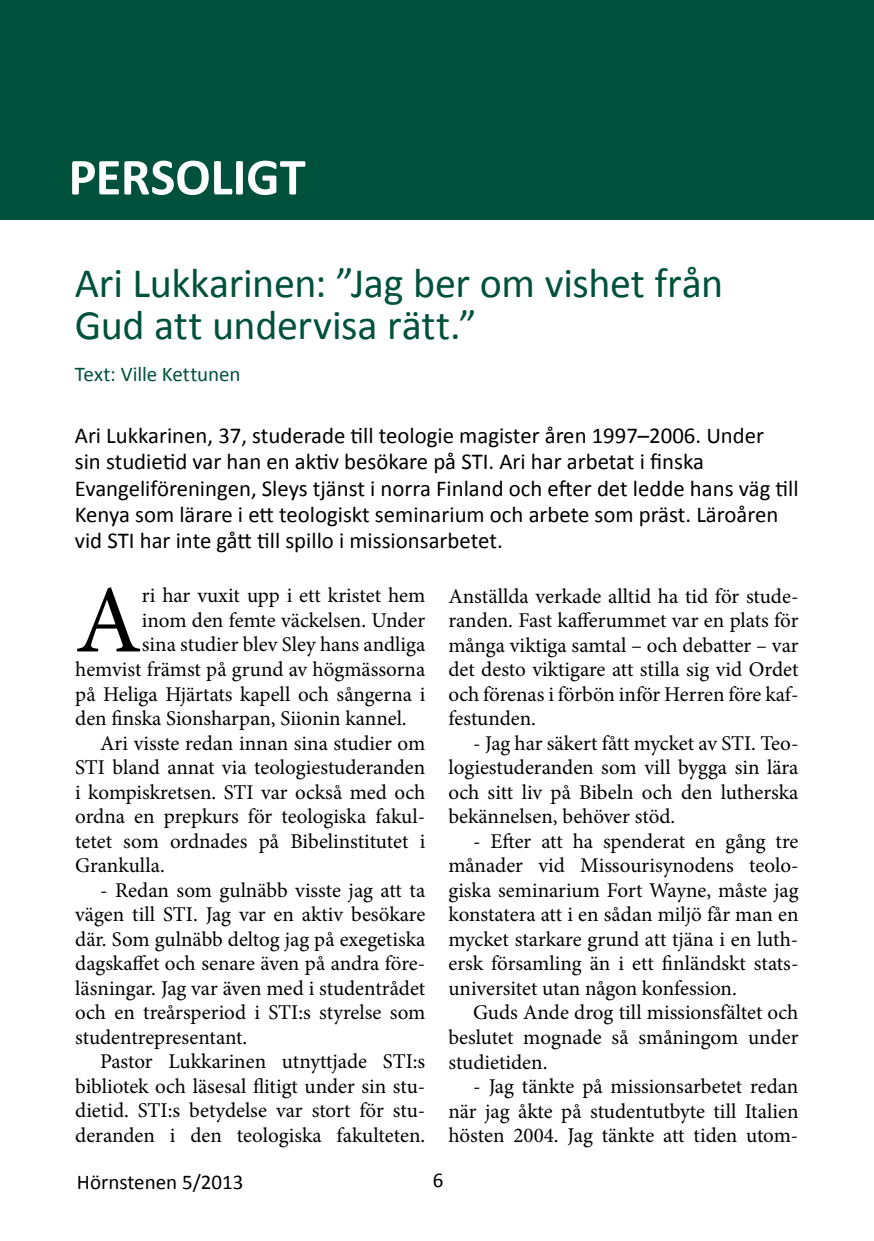
<style>
.page{position:relative;width:874px;height:1241px;background:#fff}
.page>*{position:absolute;margin:0;border:0;box-sizing:border-box;transform-origin:0 0}
.t1{font:96.42px "Minion Pro";color:#000}
.t2{font:700 52.5px "Calibri";letter-spacing:-.005em;color:#fff}
.t3{font:42px/42px "Calibri";letter-spacing:-.01em;color:#00513b}
.t4{font:22.75px/26.2px "Calibri";color:#000}
.t5{font:21px/24.5px "Minion Pro";letter-spacing:-.005em;color:#000;text-align:justify}
.t6{font:21px "Calibri";letter-spacing:-.005em;color:#00513b}
.t7{font:21px "Calibri";color:#000}
</style>
<div class="page">
<div style="left:0;top:0;width:872px;height:219px;background:#00513b"></div>
<h2 class="t2" style="left:68px;top:143px;width:238px">PERSOLIGT</h2>
<h3 class="t3" style="left:75px;top:262px;width:649px">Ari Lukkarinen: ”Jag ber om vishet från<br>Gud att undervisa rätt.”</h3>
<p class="t6" style="left:75px;top:360px;width:167px">Text: Ville Kettunen</p>
<p class="t4" style="left:75px;top:422px;width:725px">Ari Lukkarinen, 37, studerade till teologie magister åren 1997–2006. Under<br>sin studietid var han en aktiv besökare på STI. Ari har arbetat i finska Evangeliföreningen, Sleys tjänst i norra Finland och efter det ledde hans väg till Kenya som lärare i ett teologiskt seminarium och arbete som präst. Läroåren vid STI har inte gått till spillo i missionsarbetet.</p>
<h1 class="t1" style="left:75px;top:556px;width:68px">A</h1>
<p class="t5" style="left:142px;top:583px;width:285px">ri har vuxit upp i ett kristet hem</p>
<p class="t5" style="left:142px;top:608px;width:285px">inom den femte väckelsen. Under</p>
<p class="t5" style="left:142px;top:632px;width:285px">sina studier blev Sley hans andliga</p>
<p class="t5" style="left:75px;top:657px;width:351px">hemvist främst på grund av högmässorna</p>
<p class="t5" style="left:75px;top:681px;width:351px">på Heliga Hjärtats kapell och sångerna i</p>
<p class="t5" style="left:75px;top:706px;width:333px">den finska Sionsharpan, Siionin kannel.</p>
<p class="t5" style="left:100px;top:730px;width:326px">Ari visste redan innan sina studier om</p>
<p class="t5" style="left:75px;top:755px;width:351px">STI bland annat via teologiestuderanden</p>
<p class="t5" style="left:75px;top:779px;width:351px">i kompiskretsen. STI var också med och</p>
<p class="t5" style="left:75px;top:804px;width:351px">ordna en prepkurs för teologiska fakul-</p>
<p class="t5" style="left:75px;top:828px;width:351px">tetet som ordnades på Bibelinstitutet i</p>
<p class="t5" style="left:75px;top:853px;width:91px">Grankulla.</p>
<p class="t5" style="left:75px;top:877px;width:351px;text-indent:25px">- Redan som gulnäbb visste jag att ta vägen till STI. Jag var en aktiv besökare där. Som gulnäbb deltog jag på exegetiska dagskaffet och senare även på andra före&shy;läsningar. Jag var även med i studentrådet och en treårsperiod i STI:s styrelse som studentrepresentant.</p>
<p class="t5" style="left:75px;top:1049px;width:351px;text-indent:25px">Pastor Lukkarinen utnyttjade STI:s bibliotek och läsesal flitigt under sin stu&shy;dietid. STI:s betydelse var stort för stu&shy;deranden i den teologiska fakulteten.</p>
<p class="t5" style="left:448px;top:583px;width:351px">Anställda verkade alltid ha tid för stude&shy;randen. Fast kafferummet var en plats för många viktiga samtal – och debatter – var det desto viktigare att stilla sig vid Ordet och förenas i förbön inför Herren före kaf&shy;festunden.</p>
<p class="t5" style="left:448px;top:730px;width:351px;text-indent:25px">- Jag har säkert fått mycket av STI. Teo&shy;logiestuderanden som vill bygga sin lära och sitt liv på Bibeln och den lutherska bekännelsen, behöver stöd.</p>
<p class="t5" style="left:448px;top:828px;width:351px;text-indent:25px">- Efter att ha spenderat en gång tre månader vid Missourisynodens teolo&shy;giska seminarium Fort Wayne, måste jag konstatera att i en sådan miljö får man en mycket starkare grund att tjäna i en luth&shy;ersk församling än i ett finländskt stats&shy;universitet utan någon konfession.</p>
<p class="t5" style="left:448px;top:1000px;width:351px;text-indent:25px">Guds Ande drog till missionsfältet och beslutet mognade så småningom under studietiden.</p>
<p class="t5" style="left:448px;top:1073px;width:351px;text-indent:25px">- Jag tänkte på missionsarbetet redan när jag åkte på studentutbyte till Italien hösten 2004. Jag tänkte att tiden utom-</p>
<p class="t7" style="left:77px;top:1168px;width:168px">Hörnstenen 5/2013</p>
<p class="t7" style="left:433px;top:1166px;width:12px">6</p>
</div>
